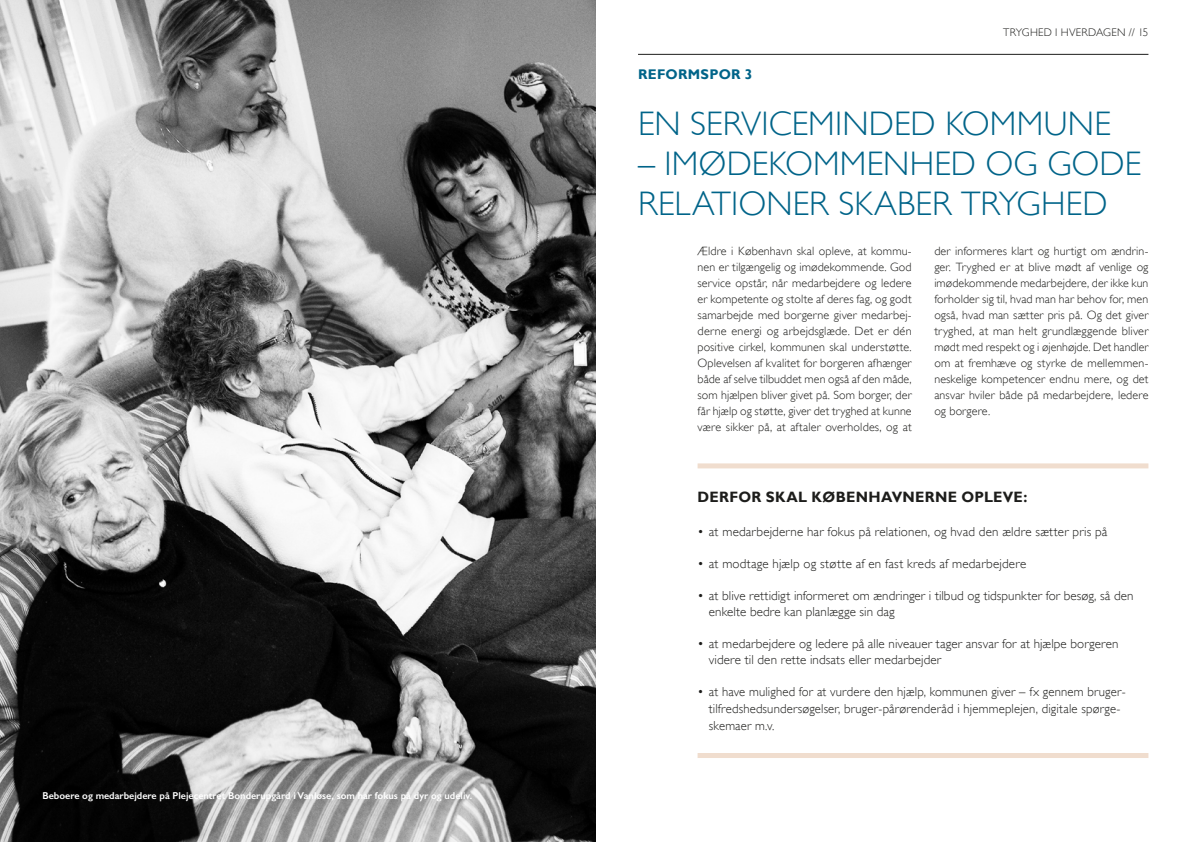
<style>
.page{position:relative;width:1191px;height:842px;background:#fff}
.page>*{position:absolute;margin:0;border:0;box-sizing:border-box;transform-origin:0 0}
.t1{font:300 34px/40px "Gill Sans";color:#006489}
.t2{font:700 15px "Gill Sans";letter-spacing:.02em;color:#1d1d1b}
.t3{font:700 14px "Gill Sans";letter-spacing:.02em;color:#006489}
.t4{font:300 13px/16px "Gill Sans";letter-spacing:.01em;color:#1d1d1b}
.t5{font:300 12px/16px "Gill Sans";letter-spacing:.01em;color:#1d1d1b;text-align:justify}
.t6{font:300 11px "Gill Sans";letter-spacing:.015em;color:#1d1d1b}
.t7{font:600 10px "Gill Sans";color:#fff}
</style>
<div class="page">
<img style="left:0;top:0;width:595px;height:842px">
<hr style="left:638px;top:54px;width:510px;height:1px;background:#1d1d1b">
<div style="left:697px;top:463px;width:451px;height:5px;background:#f0ddce"></div>
<div style="left:697px;top:753px;width:451px;height:5px;background:#f0ddce"></div>
<p class="t7" style="left:43px;top:792px;width:431px">Beboere og medarbejdere på Plejecentret Bonderupgård i Vanløse, som har fokus på dyr og udeliv.</p>
<p class="t3" style="left:638px;top:69px;width:116px">REFORMSPOR 3</p>
<p class="t6" style="left:1003px;top:28px;width:147px">TRYGHED I HVERDAGEN // 15</p>
<h1 class="t1" style="left:638px;top:107px;width:474px">EN SERVICEMINDED KOMMUNE</h1>
<h1 class="t1" style="left:638px;top:146px;width:505px">– IMØDEKOMMENHED OG GODE<br>RELATIONER SKABER TRYGHED</h1>
<p class="t5" style="left:697px;top:244px;width:216px">Ældre i København skal opleve, at kommu&shy;nen er tilgængelig og imødekommende. God service opstår, når medarbejdere og ledere er kompetente og stolte af deres fag, og godt samarbejde med borgerne giver medarbej&shy;derne energi og arbejdsglæde. Det er dén positive cirkel, kommunen skal understøtte.<br>Oplevelsen af kvalitet for borgeren afhænger både af selve tilbuddet men også af den måde, som hjælpen bliver givet på. Som borger, der får hjælp og støtte, giver det tryghed at kunne være sikker på, at aftaler overholdes, og at</p>
<p class="t5" style="left:934px;top:244px;width:216px">der informeres klart og hurtigt om ændrin&shy;ger. Tryghed er at blive mødt af venlige og imødekommende medarbejdere, der ikke kun forholder sig til, hvad man har behov for, men også, hvad man sætter pris på. Og det giver tryghed, at man helt grundlæggende bliver mødt med respekt og i øjenhøjde. Det handler om at fremhæve og styrke de mellemmen&shy;neskelige kompetencer endnu mere, og det ansvar hviler både på medarbejdere, ledere og borgere.</p>
<p class="t2" style="left:697px;top:491px;width:331px">DERFOR SKAL KØBENHAVNERNE OPLEVE:</p>
<p class="t4" style="left:697px;top:524px;width:411px">• at medarbejderne har fokus på relationen, og hvad den ældre sætter pris på</p>
<p class="t4" style="left:697px;top:556px;width:330px">• at modtage hjælp og støtte af en fast kreds af medarbejdere</p>
<p class="t4" style="left:709px;top:588px;width:426px;text-indent:-11px">• at blive rettidigt informeret om ændringer i tilbud og tidspunkter for besøg, så den enkelte bedre kan planlægge sin dag</p>
<p class="t4" style="left:709px;top:636px;width:411px;text-indent:-11px">• at medarbejdere og ledere på alle niveauer tager ansvar for at hjælpe borgeren videre til den rette indsats eller medarbejder</p>
<p class="t4" style="left:709px;top:685px;width:418px;line-height:16.6px;text-indent:-11px">• at have mulighed for at vurdere den hjælp, kommunen giver – fx gennem bruger&shy;tilfredshedsundersøgelser, bruger- pårørenderåd i hjemmeplejen, digitale spørge&shy;skemaer m.v.</p>
</div>
